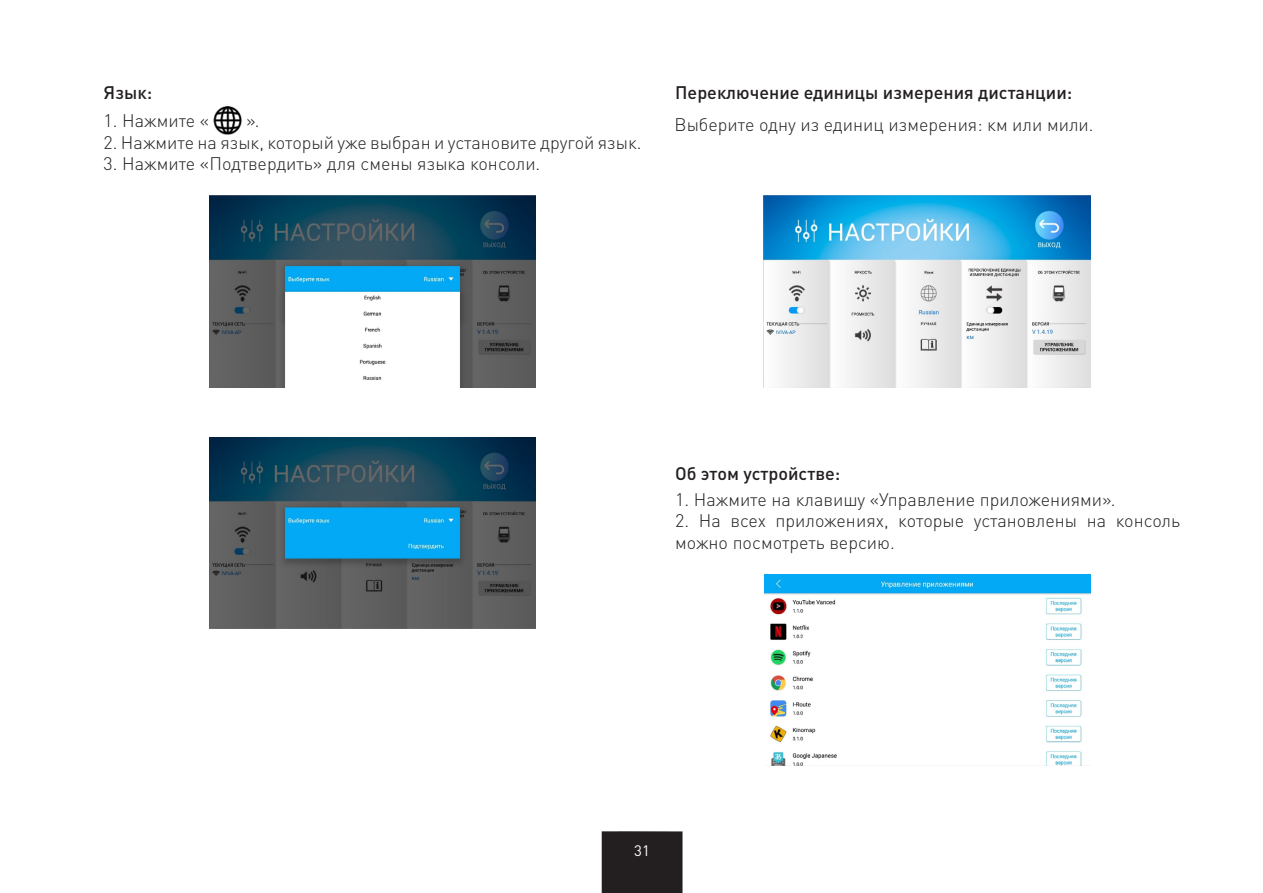
<style>
.page{position:relative;width:1263px;height:893px;background:#fff}
.page>*{position:absolute;margin:0;border:0;box-sizing:border-box;transform-origin:0 0}
.Заголовок_над_тексто{font:300 18px/21.6px "DIN Pro";color:#231f20}
.Заголовок_над_тексто-2{font:500 18px "DIN Pro";color:#231f20}
.t1{font:15px "DIN Pro";color:#fff}
</style>
<div class="page">
<div style="left:602px;top:831px;width:80px;height:62px;background:#231f20"></div>
<img style="left:213px;top:106px;width:29px;height:29px">
<img style="left:210px;top:196px;width:326px;height:191px">
<img style="left:209px;top:437px;width:326px;height:192px">
<img style="left:764px;top:196px;width:326px;height:191px">
<img style="left:764px;top:574px;width:327px;height:191px">
<p class="Заголовок_над_тексто-2" style="left:104px;top:78px;width:50px">Язык:</p>
<p class="Заголовок_над_тексто" style="left:104px;top:108px;width:107px">1. Нажмите «</p>
<p class="Заголовок_над_тексто" style="left:246px;top:108px;width:15px">».</p>
<p class="Заголовок_над_тексто" style="left:104px;top:130px;width:539px">2. Нажмите на язык, который уже выбран и установите другой язык.</p>
<p class="Заголовок_над_тексто" style="left:104px;top:151px;width:438px">3. Нажмите «Подтвердить» для смены языка консоли.</p>
<p class="Заголовок_над_тексто-2" style="left:675px;top:78px;width:399px">Переключение единицы измерения дистанции:</p>
<p class="Заголовок_над_тексто" style="left:675px;top:112px;width:421px">Выберите одну из единиц измерения: км или мили.</p>
<p class="Заголовок_над_тексто-2" style="left:675px;top:459px;width:167px">Об этом устройстве:</p>
<p class="Заголовок_над_тексто" style="left:675px;top:487px;width:442px">1. Нажмите на клавишу «Управление приложениями».</p>
<p class="Заголовок_над_тексто" style="left:675px;top:508px;width:506px">2. На всех приложениях, которые установлены на консоль можно посмотреть версию.</p>
<p class="t1" style="left:634px;top:840px;width:17px">31</p>
</div>
